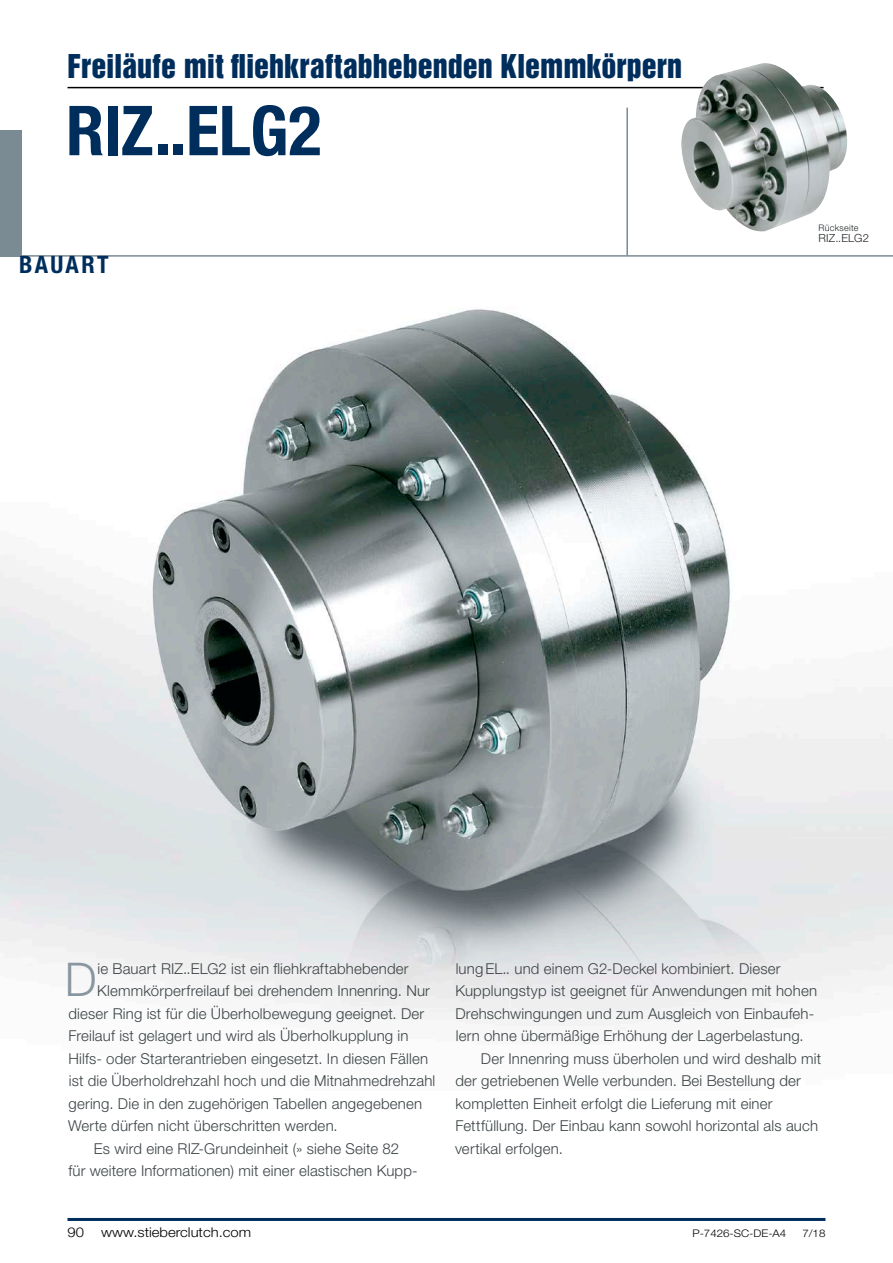
<style>
.page{position:relative;width:893px;height:1263px;background:#fff}
.page>*{position:absolute;margin:0;border:0;box-sizing:border-box;transform-origin:0 0}
.Headline_Big{font:700 condensed 69px "Helvetica Neue LT Std";letter-spacing:-.01em;color:#002e5c}
.Fließtext_Initial{font:300 46.5px "Helvetica Neue LT Std";color:#88979f}
.t1{font:30px "Helvetica Inserat LT Std";color:#002e5c}
.Headline_Blau{font:700 condensed 24px "Helvetica Neue LT Std";letter-spacing:.095em;color:#002e5c}
.Fließtext_Schwarz_Ei{font:300 15px/22.5px "Helvetica Neue LT Std";letter-spacing:.01em;color:#3b4346}
.Fließtext_Initial-2{font:300 15px "Helvetica Neue LT Std";letter-spacing:.01em;color:#3b4346}
.t2{font:300 13.5px "Helvetica Neue LT Std";color:#000;scale:1.1 1}
.Bildtext_Grau{font:300 11.25px "Helvetica Neue LT Std";letter-spacing:.015em;color:#1f2427}
.t3{font:300 10.5px "Helvetica Neue LT Std";color:#000;scale:1.1 1}
.Bildtext_Grau-2{font:300 9px "Helvetica Neue LT Std";letter-spacing:.03em;color:#1f2427}
</style>
<div class="page">
<hr style="left:68px;top:87px;width:756px;height:1px;background:#000">
<img style="left:0;top:309px;width:893px;height:721px">
<img style="left:681px;top:63px;width:167px;height:169px">
<hr style="left:0;top:255px;width:893px;height:2px;background:#7b8b94">
<div style="left:0;top:130px;width:21px;height:126px;background:#7b8b94"></div>
<hr style="left:68px;top:1218px;width:757px;height:3px;background:#002e5c">
<hr style="left:626px;top:108px;width:2px;height:148px;background:#7b8b94">
<p class="t1" style="left:68px;top:48px;width:616px">Freiläufe mit fliehkraftabhebenden Klemmkörpern</p>
<p class="Headline_Big" style="left:66px;top:89px;width:257px">RIZ..ELG2</p>
<p class="Headline_Blau" style="left:19px;top:250px;width:91px">BAUART</p>
<p class="Bildtext_Grau-2" style="left:819px;top:222px;width:41px">Rückseite</p>
<p class="Bildtext_Grau" style="left:819px;top:231px;width:52px">RIZ..ELG2</p>
<p class="Fließtext_Initial" style="left:65px;top:951px;width:33px">D</p>
<p class="Fließtext_Initial-2" style="left:98px;top:959px;width:313px">ie Bauart RIZ..ELG2 ist ein fliehkraftabhebender</p>
<p class="Fließtext_Initial-2" style="left:97px;top:982px;width:334px">Klemmkörperfreilauf bei drehendem Innenring. Nur</p>
<p class="Fließtext_Initial-2" style="left:68px;top:1004px;width:357px">dieser Ring ist für die Überholbewegung geeignet. Der</p>
<p class="Fließtext_Initial-2" style="left:68px;top:1027px;width:342px">Freilauf ist gelagert und wird als Überholkupplung in</p>
<p class="Fließtext_Initial-2" style="left:68px;top:1049px;width:361px">Hilfs- oder Starterantrieben eingesetzt. In diesen Fällen</p>
<p class="Fließtext_Initial-2" style="left:69px;top:1072px;width:368px">ist die Überholdrehzahl hoch und die Mitnahmedrehzahl</p>
<p class="Fließtext_Initial-2" style="left:69px;top:1094px;width:355px">gering. Die in den zugehörigen Tabellen angegebenen</p>
<p class="Fließtext_Initial-2" style="left:68px;top:1117px;width:271px">Werte dürfen nicht überschritten werden.</p>
<p class="Fließtext_Schwarz_Ei" style="left:68px;top:1137px;width:351px;text-align:center">Es wird eine RIZ-Grundeinheit (» siehe Seite 82<br>für weitere Informationen) mit einer elastischen Kupp-</p>
<p class="Fließtext_Schwarz_Ei" style="left:455px;top:957px;width:363px">lungEL.. und einem G2-Deckel kombiniert. Dieser Kupplungstyp ist geeignet für Anwendungen mit hohen Drehschwingungen und zum Ausgleich von Einbaufeh&shy;lern ohne übermäßige Erhöhung der Lagerbelastung.</p>
<p class="Fließtext_Schwarz_Ei" style="left:455px;top:1047px;width:368px;text-indent:26px">Der Innenring muss überholen und wird deshalb mit der getriebenen Welle verbunden. Bei Bestellung der kompletten Einheit erfolgt die Lieferung mit einer Fettfüllung. Der Einbau kann sowohl horizontal als auch vertikal erfolgen.</p>
<p class="t2" style="left:68px;top:1223px;width:17px">90</p>
<p class="t2" style="left:101px;top:1223px;width:138px">www.stieberclutch.com</p>
<p class="t3" style="left:692px;top:1226px;width:87px">P-7426-SC-DE-A4</p>
<p class="t3" style="left:802px;top:1226px;width:23px">7/18</p>
</div>
